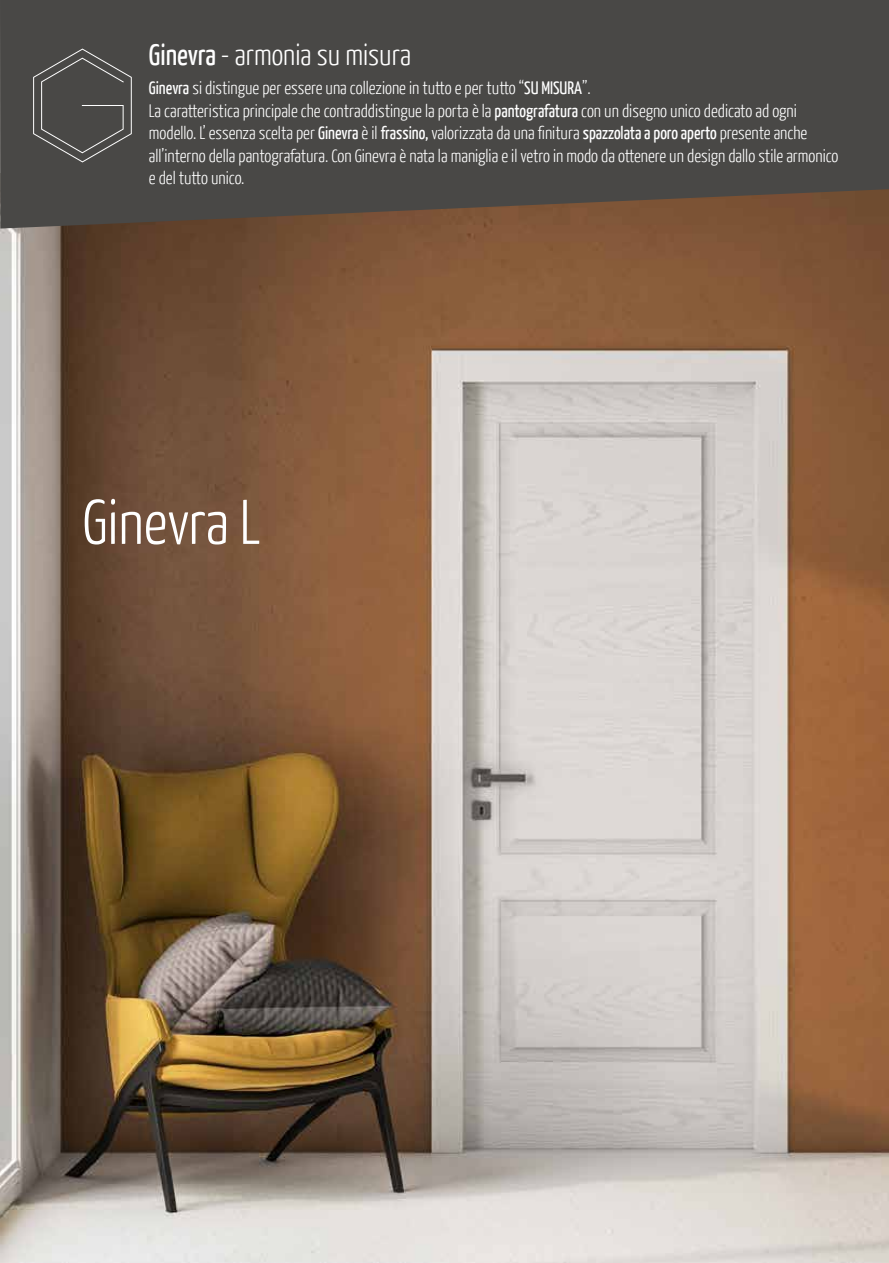
<style>
.page{position:relative;width:889px;height:1263px;background:#fff}
.page>*{position:absolute;margin:0;border:0;box-sizing:border-box;transform-origin:0 0}
.t1{font:300 63px "Yanone Kaffeesatz";color:#fff}
.t2{font:300 30px "Yanone Kaffeesatz";color:#fff}
.t3{font:300 18px/22.5px "Yanone Kaffeesatz";color:#fff}
.s1{font-weight:400}
</style>
<div class="page">
<img style="left:0;top:229px;width:889px;height:1034px">
<svg style="left:0;top:0;width:889px;height:229px;background:#4d4844"></svg>
<svg style="left:33px;top:49px;width:99px;height:113px;background:#535250"></svg>
<h2 class="t2" style="left:149px;top:36px;width:264px"><span class="s1">Ginevra</span> - armonia su misura</h2>
<p class="t3" style="left:149px;top:76px;width:691px"><span class="s1">Ginevra</span> si distingue per essere una collezione in tutto e per tutto “<span class="s1">SU MISURA</span>”.<br>La caratteristica principale che contraddistingue la porta è la <span class="s1">pantografatura</span> con un disegno unico dedicato ad ogni modello. L’ essenza scelta per <span class="s1">Ginevra</span> è il <span class="s1">frassino,</span> valorizzata da una finitura <span class="s1">spazzolata a poro aperto</span> presente anche all’interno della pantografatura. Con Ginevra è nata la maniglia e il vetro in modo da ottenere un design dallo stile armonico e del tutto unico.</p>
<h1 class="t1" style="left:82px;top:484px;width:179px">Ginevra L</h1>
</div>
